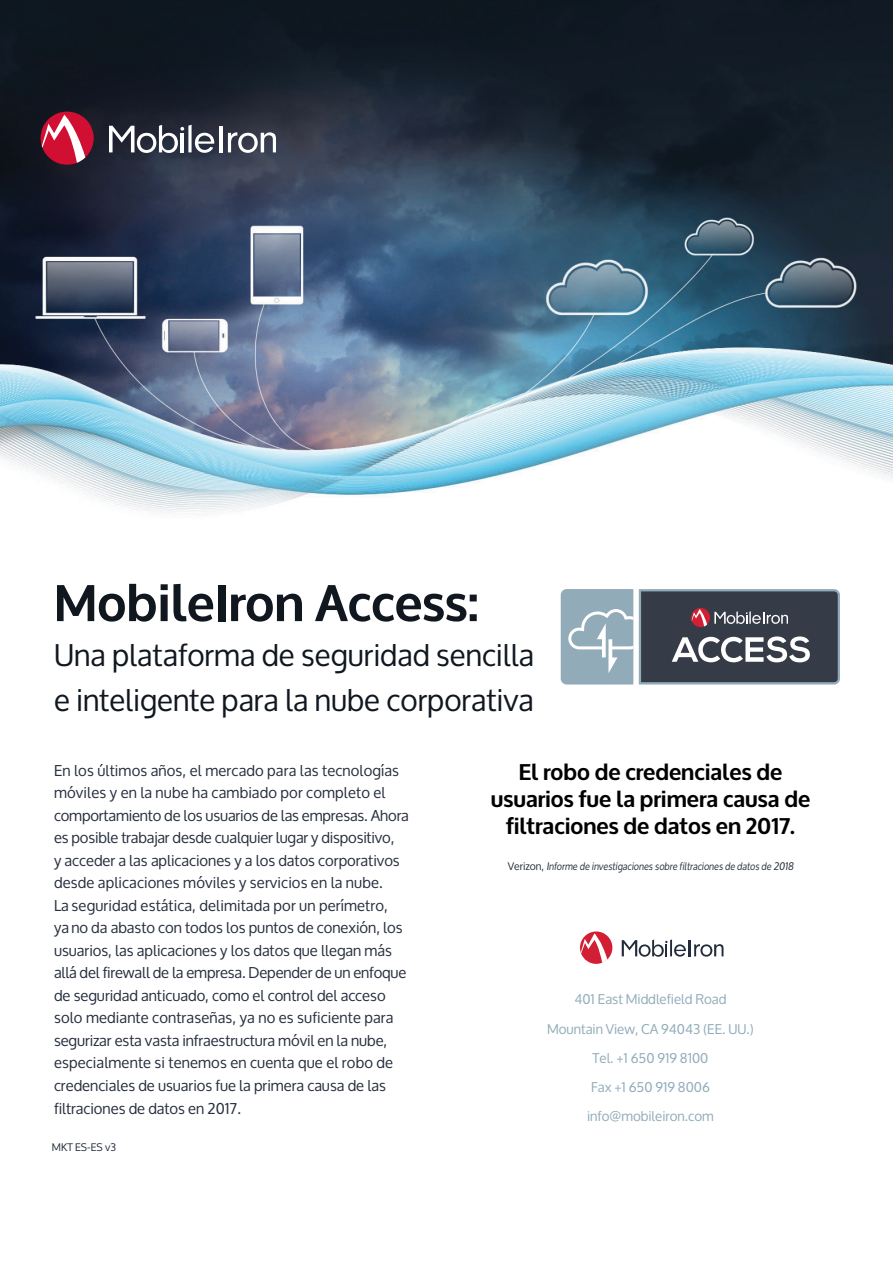
<style>
.page{position:relative;width:893px;height:1263px;background:#fff}
.page>*{position:absolute;margin:0;border:0;box-sizing:border-box;transform-origin:0 0}
.Text_Copy{font:700 51px "Oxygen";color:#10171f}
.Text_Copy-2{font:30px/45px "Oxygen";color:#10171f}
.call_out{font:700 22.5px/27px "Oxygen";color:#000;text-align:center}
.Text_Copy-3{font:15px/22.5px "Oxygen";color:#262e3d}
.t1{font:13.5px "Oxygen";color:#91acba}
.Text_Copy-4{font:italic 10.5px "Oxygen";color:#262e3d}
.Text_Copy-5{font:10.5px "Oxygen";color:#262e3d}
.s1{font-style:normal}
</style>
<div class="page">
<img style="left:0;top:0;width:893px;height:513px">
<hr style="left:219px;top:126px;width:4px;height:26px;background:#fff">
<svg style="left:228px;top:132px;width:48px;height:21px"></svg>
<svg style="left:109px;top:125px;width:105px;height:28px"></svg>
<svg style="left:41px;top:112px;width:53px;height:53px;background:#b13c54"></svg>
<svg style="left:622px;top:939px;width:101px;height:18px"></svg>
<svg style="left:580px;top:931px;width:32px;height:33px"></svg>
<svg style="left:639px;top:589px;width:200px;height:95px;background:#525561"></svg>
<svg style="left:561px;top:589px;width:72px;height:95px;background:#9db3c0"></svg>
<p class="Text_Copy" style="left:54px;top:571px;width:426px">MobileIron Access:</p>
<p class="Text_Copy-2" style="left:54px;top:633px;width:482px">Una plataforma de seguridad sencilla e inteligente para la nube corporativa</p>
<p class="Text_Copy-3" style="left:54px;top:759px;width:356px">En los últimos años, el mercado para las tecnologías móviles y en la nube ha cambiado por completo el comportamiento de los usuarios de las empresas. Ahora es posible trabajar desde cualquier lugar y dispositivo,<br>y acceder a las aplicaciones y a los datos corporativos desde aplicaciones móviles y servicios en la nube.<br>La seguridad estática, delimitada por un perímetro,<br>ya no da abasto con todos los puntos de conexión, los usuarios, las aplicaciones y los datos que llegan más allá del firewall de la empresa. Depender de un enfoque de seguridad anticuado, como el control del acceso solo mediante contraseñas, ya no es suficiente para segurizar esta vasta infraestructura móvil en la nube, especialmente si tenemos en cuenta que el robo de credenciales de usuarios fue la primera causa de las filtraciones de datos en 2017.</p>
<p class="Text_Copy-5" style="left:52px;top:1141px;width:66px">MKT ES-ES v3</p>
<p class="call_out" style="left:491px;top:759px;width:321px">El robo de credenciales de usuarios fue la primera causa de filtraciones de datos en 2017.</p>
<p class="Text_Copy-4" style="left:508px;top:857px;width:287px"><span class="s1">Verizon,</span> Informe de investigaciones sobre filtraciones de datos de 2018</p>
<p class="t1" style="left:574px;top:992px;width:154px">401 East Middlefield Road</p>
<p class="t1" style="left:547px;top:1021px;width:208px">Mountain View, CA 94043 (EE. UU.)</p>
<p class="t1" style="left:592px;top:1050px;width:117px">Tel. +1 650 919 8100</p>
<p class="t1" style="left:591px;top:1079px;width:120px">Fax +1 650 919 8006</p>
<p class="t1" style="left:587px;top:1109px;width:128px">info@mobileiron.com</p>
</div>
